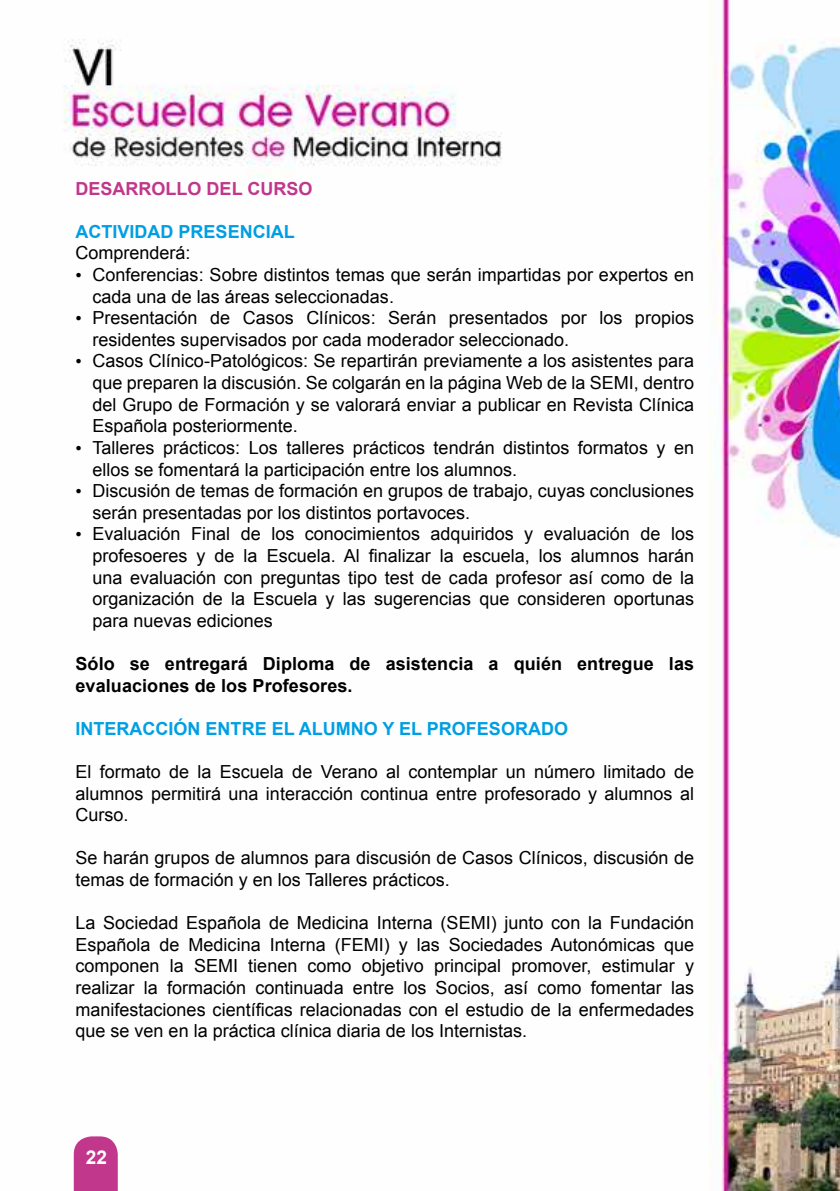
<style>
.page{position:relative;width:840px;height:1191px;background:#fff}
.page>*{position:absolute;margin:0;border:0;box-sizing:border-box;transform-origin:0 0}
.t1{font:700 19px "Arial";color:#fff}
.t2{font:18px/21.6px "Arial";color:#000}
.t3{font:700 18px/21.6px "Arial";letter-spacing:.005em;color:#000}
.t4{font:700 18px "Arial";color:#009fe3}
.t5{font:700 18px "Arial";color:#c0378c}
.s1{font-family:"Times New Roman"}
</style>
<div class="page">
<img style="left:63px;top:0;width:776px;height:1191px">
<svg style="left:74px;top:1136px;width:44px;height:55px;background:#c44393"></svg>
<p class="t5" style="left:75px;top:176px;width:238px">DESARROLLO DEL CURSO</p>
<p class="t4" style="left:75px;top:220px;width:221px">ACTIVIDAD PRESENCIAL</p>
<p class="t2" style="left:75px;top:242px;width:117px">Comprenderá:</p>
<p class="t2" style="left:92px;top:264px;width:602px;text-indent:-17px"><span class="s1">•</span> Conferencias: Sobre distintos temas que serán impartidas por expertos en cada una de las áreas seleccionadas.</p>
<p class="t2" style="left:92px;top:307px;width:602px;text-indent:-17px"><span class="s1">•</span> Presentación de Casos Clínicos: Serán presentados por los propios residentes supervisados por cada moderador seleccionado.</p>
<p class="t2" style="left:92px;top:350px;width:602px;text-align:justify;text-indent:-17px"><span class="s1">•</span> Casos Clínico-Patológicos: Se repartirán previamente a los asistentes para que preparen la discusión. Se colgarán en la página Web de la SEMI, dentro del Grupo de Formación y se valorará enviar a publicar en Revista Clínica Española posteriormente.</p>
<p class="t2" style="left:92px;top:437px;width:602px;text-indent:-17px"><span class="s1">•</span> Talleres prácticos: Los talleres prácticos tendrán distintos formatos y en ellos se fomentará la participación entre los alumnos.</p>
<p class="t2" style="left:92px;top:480px;width:602px;text-indent:-17px"><span class="s1">•</span> Discusión de temas de formación en grupos de trabajo, cuyas conclusiones serán presentadas por los distintos portavoces.</p>
<p class="t2" style="left:92px;top:523px;width:602px;text-align:justify;text-indent:-17px"><span class="s1">•</span> Evaluación Final de los conocimientos adquiridos y evaluación de los profesoeres y de la Escuela. Al finalizar la escuela, los alumnos harán una evaluación con preguntas tipo test de cada profesor así como de la organización de la Escuela y las sugerencias que consideren oportunas para nuevas ediciones</p>
<p class="t3" style="left:75px;top:653px;width:619px">Sólo se entregará Diploma de asistencia a quién entregue las evaluaciones de los Profesores.</p>
<p class="t4" style="left:75px;top:716px;width:494px">INTERACCIÓN ENTRE EL ALUMNO Y EL PROFESORADO</p>
<p class="t2" style="left:75px;top:761px;width:619px;text-align:justify">El formato de la Escuela de Verano al contemplar un número limitado de alumnos permitirá una interacción continua entre profesorado y alumnos al Curso.</p>
<p class="t2" style="left:75px;top:847px;width:619px">Se harán grupos de alumnos para discusión de Casos Clínicos, discusión de temas de formación y en los Talleres prácticos.</p>
<p class="t2" style="left:75px;top:912px;width:619px;text-align:justify">La Sociedad Española de Medicina Interna (SEMI) junto con la Fundación Española de Medicina Interna (FEMI) y las Sociedades Autonómicas que componen la SEMI tienen como objetivo principal promover, estimular y realizar la formación continuada entre los Socios, así como fomentar las manifestaciones científicas relacionadas con el estudio de la enfermedades que se ven en la práctica clínica diaria de los Internistas.</p>
<p class="t1" style="left:86px;top:1144px;width:23px">22</p>
</div>
